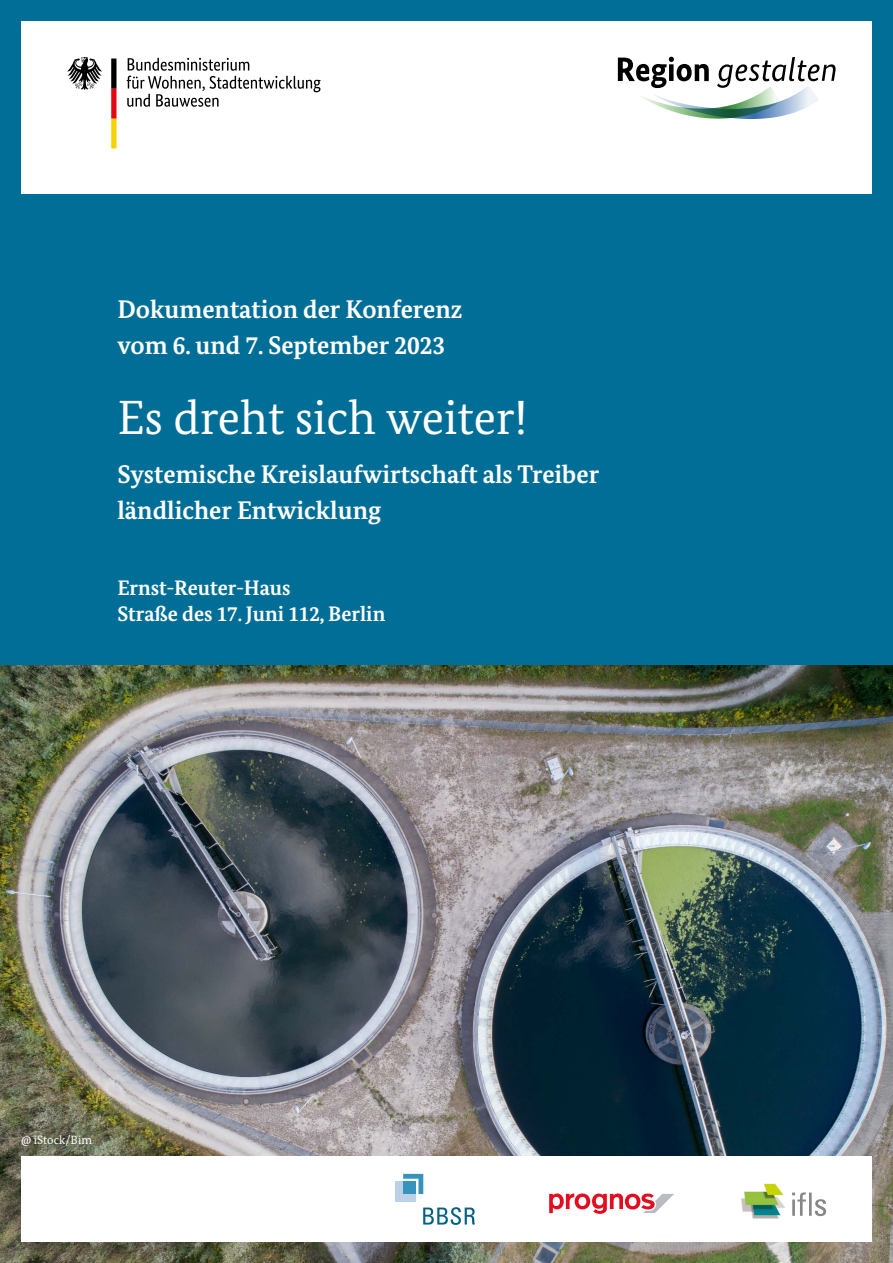
<style>
.page{position:relative;width:893px;height:1263px;background:#fff}
.page>*{position:absolute;margin:0;border:0;box-sizing:border-box;transform-origin:0 0}
._01_Titel_H1{font:48px "Bundes Serif";color:#fff}
._02_Titel_P{font:700 25.5px/36px "Bundes Serif";color:#fff}
._02_Titel_P-2{font:700 21px/25.5px "Bundes Serif";color:#fff}
.t1{font:12px "Bundes Serif";color:#fff}
</style>
<div class="page">
<img style="left:0;top:664px;width:893px;height:599px">
<div style="left:0;top:0;width:893px;height:664px;background:#006e96"></div>
<div style="left:21px;top:21px;width:851px;height:173px;background:#fff"></div>
<div style="left:21px;top:1157px;width:851px;height:85px;background:#fff"></div>
<svg style="left:127px;top:58px;width:194px;height:49px"></svg>
<svg style="left:67px;top:57px;width:35px;height:33px"></svg>
<svg style="left:111px;top:59px;width:5px;height:90px"></svg>
<svg style="left:618px;top:57px;width:218px;height:62px"></svg>
<svg style="left:423px;top:1207px;width:52px;height:18px"></svg>
<div style="left:395px;top:1182px;width:20px;height:20px;background:#bcd1e5"></div>
<svg style="left:403px;top:1174px;width:20px;height:20px"></svg>
<svg style="left:549px;top:1193px;width:125px;height:21px"></svg>
<img style="left:741px;top:1183px;width:44px;height:36px">
<svg style="left:792px;top:1192px;width:34px;height:24px"></svg>
<p class="_02_Titel_P" style="left:117px;top:291px;width:347px">Dokumentation der Konferenz vom 6. und 7. September 2023</p>
<h1 class="_01_Titel_H1" style="left:117px;top:388px;width:411px">Es dreht sich weiter!</h1>
<p class="_02_Titel_P" style="left:117px;top:456px;width:483px">Systemische Kreislaufwirtschaft als Treiber ländlicher Entwicklung</p>
<p class="_02_Titel_P-2" style="left:117px;top:575px;width:269px">Ernst-Reuter-Haus<br>Straße des 17. Juni 112, Berlin</p>
<p class="t1" style="left:21px;top:1133px;width:72px">@ iStock/Bim</p>
</div>
